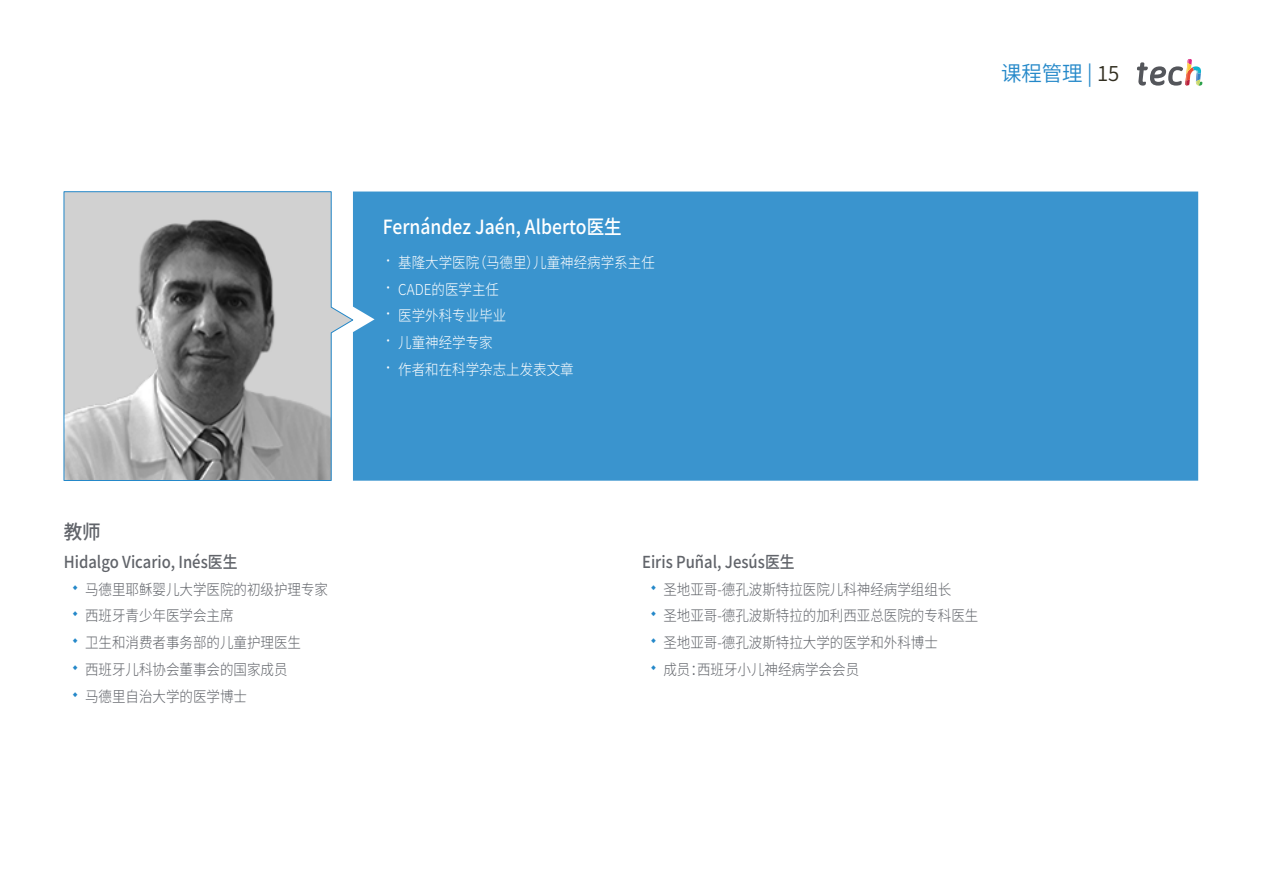
<style>
.page{position:relative;width:1263px;height:893px;background:#fff}
.page>*{position:absolute;margin:0;border:0;box-sizing:border-box;transform-origin:0 0}
.t1{font:21px "Source Han Sans CN";color:#2488c9}
.t2{font:500 19.5px "Source Han Sans CN";color:#fff;scale:.9 1}
.t3{font:500 19.5px "Source Han Sans CN";color:#61646a;scale:.95 1}
.t4{font:500 16.5px "Source Han Sans CN";color:#61646a;scale:.9 1}
.t5{font:300 15px/26.7px "Source Han Sans CN";color:#61646a;scale:.9 1}
.t6{font:300 15px "Source Han Sans CN";color:#fff;scale:.9 1}
.s1{color:#312e20}
</style>
<div class="page">
<svg style="left:1137px;top:59px;width:65px;height:27px"></svg>
<div style="left:353px;top:192px;width:845px;height:289px;background:#3a94ce"></div>
<svg style="left:64px;top:191px;width:289px;height:290px;background:#aaabac"></svg>
<h2 class="t2" style="left:383px;top:216px;width:267px">Fernández Jaén, Alberto医生</h2>
<p class="t6" style="left:383px;top:254px;width:304px"><sup>•</sup> 基隆大学医院（马德里）儿童神经病学系主任</p>
<p class="t6" style="left:383px;top:281px;width:131px"><sup>•</sup> CADE的医学主任</p>
<p class="t6" style="left:383px;top:307px;width:139px"><sup>•</sup> 医学外科专业毕业</p>
<p class="t6" style="left:383px;top:334px;width:124px"><sup>•</sup> 儿童神经学专家</p>
<p class="t6" style="left:383px;top:361px;width:214px"><sup>•</sup> 作者和在科学杂志上发表文章</p>
<h1 class="t1" style="left:1001px;top:61px;width:120px">课程管理 | <span class="s1">15</span></h1>
<h2 class="t3" style="left:64px;top:520px;width:41px">教师</h2>
<p class="t4" style="left:64px;top:552px;width:195px">Hidalgo Vicario, Inés医生</p>
<p class="t5" style="left:85px;top:576px;width:271px">马德里耶稣婴儿大学医院的初级护理专家西班牙青少年医学会主席<br>卫生和消费者事务部的儿童护理医生<br>西班牙儿科协会董事会的国家成员<br>马德里自治大学的医学博士</p>
<p class="t4" style="left:642px;top:552px;width:171px">Eiris Puñal, Jesús医生</p>
<p class="t5" style="left:663px;top:576px;width:351px">圣地亚哥-德孔波斯特拉医院儿科神经病学组组长<br>圣地亚哥-德孔波斯特拉的加利西亚总医院的专科医生圣地亚哥-德孔波斯特拉大学的医学和外科博士<br>成员：西班牙小儿神经病学会会员</p>
</div>
